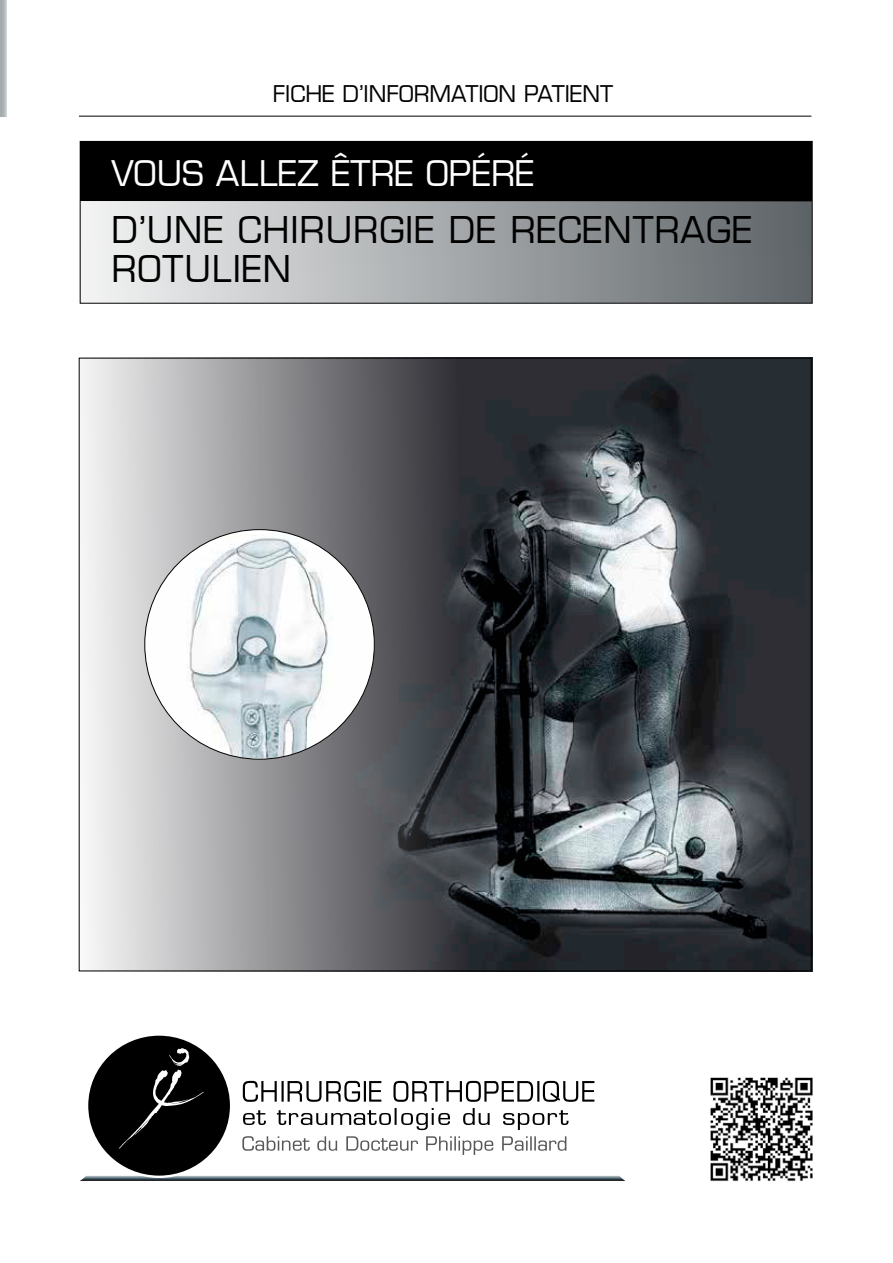
<style>
.page{position:relative;width:893px;height:1263px;background:#fff}
.page>*{position:absolute;margin:0;border:0;box-sizing:border-box;transform-origin:0 0}
.t1{font:500 36px/39px "Eurostile";letter-spacing:.025em;color:#000}
.t2{font:500 34.5px "Eurostile";color:#fff}
.t3{font:500 22.5px "Eurostile";color:#000}
</style>
<div class="page">
<div style="left:80px;top:141px;width:731px;height:60px;background:#000"></div>
<svg style="left:79px;top:201px;width:734px;height:103px"></svg>
<hr style="left:79px;top:116px;width:732px;height:1px;background:#000">
<svg style="left:4px;top:0;width:3px;height:117px"></svg>
<hr style="left:0;top:0;width:4px;height:124px;background:#a8afb1">
<img style="left:706px;top:358px;width:106px;height:614px">
<svg style="left:78px;top:357px;width:628px;height:615px"></svg>
<img style="left:145px;top:534px;width:229px;height:224px">
<div style="left:80px;top:141px;width:732px;height:162px;border:1px solid #000"></div>
<svg style="left:79px;top:1175px;width:546px;height:6px"></svg>
<svg style="left:88px;top:1038px;width:142px;height:140px"></svg>
<svg style="left:242px;top:1136px;width:324px;height:19px"></svg>
<svg style="left:243px;top:1108px;width:325px;height:22px"></svg>
<svg style="left:243px;top:1081px;width:351px;height:21px"></svg>
<div style="left:88px;top:1036px;width:142px;height:139px;background:#000;border-radius:50%"></div>
<svg style="left:119px;top:1048px;width:85px;height:101px"></svg>
<img style="left:710px;top:1077px;width:103px;height:105px">
<p class="t3" style="left:273px;top:80px;width:342px">FICHE D’INFORMATION PATIENT</p>
<p class="t2" style="left:111px;top:153px;width:425px">VOUS ALLEZ ÊTRE OPÉRÉ</p>
<p class="t1" style="left:111px;top:211px;width:642px">D’UNE CHIRURGIE DE RECENTRAGE<br>ROTULIEN</p>
</div>
